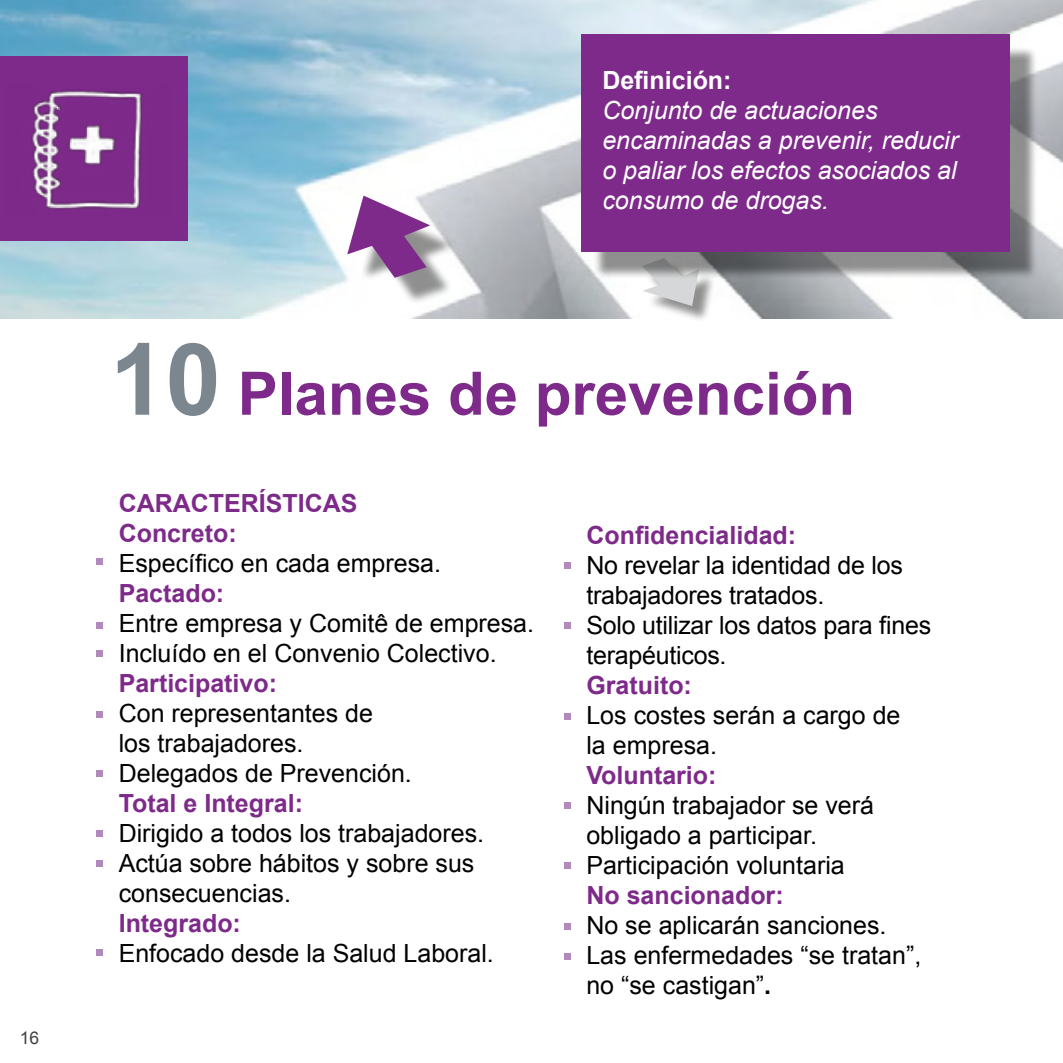
<style>
.page{position:relative;width:1063px;height:1063px;background:#fff}
.page>*{position:absolute;margin:0;border:0;box-sizing:border-box;transform-origin:0 0}
.t1{font:700 60px "Arial";color:#7e2a8a}
.t2{font:25px/30px "Arial";color:#000}
.t3{font:italic 25px/30px "Arial";color:#fff}
.t4{font:17.5px "Arial";color:#414042}
.s1{font-weight:700;font-style:normal}
.s2{font-size:100px;color:#7c868f}
.s3{font-weight:700;color:#7e2a8a}
.s4{font-weight:700}
</style>
<div class="page">
<img style="left:0;top:0;width:1063px;height:319px">
<div style="left:96px;top:558px;width:7px;height:7px;background:#b189ba"></div>
<div style="left:96px;top:622px;width:7px;height:6px;background:#b189ba"></div>
<div style="left:96px;top:711px;width:7px;height:6px;background:#b189ba"></div>
<div style="left:96px;top:651px;width:7px;height:6px;background:#b189ba"></div>
<div style="left:96px;top:771px;width:7px;height:6px;background:#b189ba"></div>
<div style="left:96px;top:830px;width:7px;height:7px;background:#b189ba"></div>
<div style="left:96px;top:860px;width:7px;height:7px;background:#b189ba"></div>
<div style="left:96px;top:949px;width:7px;height:7px;background:#b189ba"></div>
<div style="left:564px;top:562px;width:6px;height:7px;background:#b189ba"></div>
<svg style="left:564px;top:623px;width:6px;height:6px"></svg>
<div style="left:564px;top:713px;width:6px;height:7px;background:#b189ba"></div>
<svg style="left:564px;top:803px;width:6px;height:6px"></svg>
<div style="left:564px;top:862px;width:6px;height:7px;background:#b189ba"></div>
<div style="left:564px;top:923px;width:6px;height:7px;background:#b189ba"></div>
<svg style="left:564px;top:954px;width:6px;height:6px"></svg>
<div style="left:359px;top:208px;width:97px;height:96px;background:#000;opacity:.44"></div>
<svg style="left:347px;top:196px;width:83px;height:82px"></svg>
<div style="left:644px;top:260px;width:71px;height:62px;background:#000;opacity:.44"></div>
<svg style="left:642px;top:279px;width:57px;height:27px"></svg>
<div style="left:593px;top:46px;width:445px;height:233px;background:#000;opacity:.44"></div>
<div style="left:581px;top:34px;width:429px;height:218px;background:#7e2a8a"></div>
<div style="left:0;top:57px;width:187px;height:184px;background:#7e2a8a"></div>
<img style="left:32px;top:90px;width:110px;height:119px">
<p class="t4" style="left:20px;top:1026px;width:21px">16</p>
<p class="t3" style="left:602px;top:66px;width:357px"><span class="s1">Definición:<br></span>Conjunto de actuaciones encaminadas a prevenir, reducir o paliar los efectos asociados al consumo de drogas.</p>
<p class="t1" style="left:110px;top:354px;width:747px"><span class="s2">10</span> Planes de prevención</p>
<p class="t2" style="left:119px;top:489px;width:417px"><span class="s3">CARACTERÍSTICAS<br>Concreto:<br></span>Específico en cada empresa.<br><span class="s3">Pactado:<br></span>Entre empresa y Comitê de empresa.<br>Incluído en el Convenio Colectivo.<br><span class="s3">Participativo:<br></span>Con representantes de<br>los trabajadores.<br>Delegados de Prevención.<br><span class="s3">Total e Integral:<br></span>Dirigido a todos los trabajadores.<br>Actúa sobre hábitos y sobre sus consecuencias.<br><span class="s3">Integrado:<br></span>Enfocado desde la Salud Laboral.</p>
<p class="t2" style="left:586px;top:521px;width:346px"><span class="s3">Confidencialidad:<br></span>No revelar la identidad de los trabajadores tratados.<br>Solo utilizar los datos para fines terapéuticos.<br><span class="s3">Gratuito:<br></span>Los costes serán a cargo de<br>la empresa.<br><span class="s3">Voluntario:<br></span>Ningún trabajador se verá obligado a participar.<br>Participación voluntaria<br><span class="s3">No sancionador:<br></span>No se aplicarán sanciones.<br>Las enfermedades “se tratan”, no “se castigan”<span class="s4">.</span></p>
</div>
